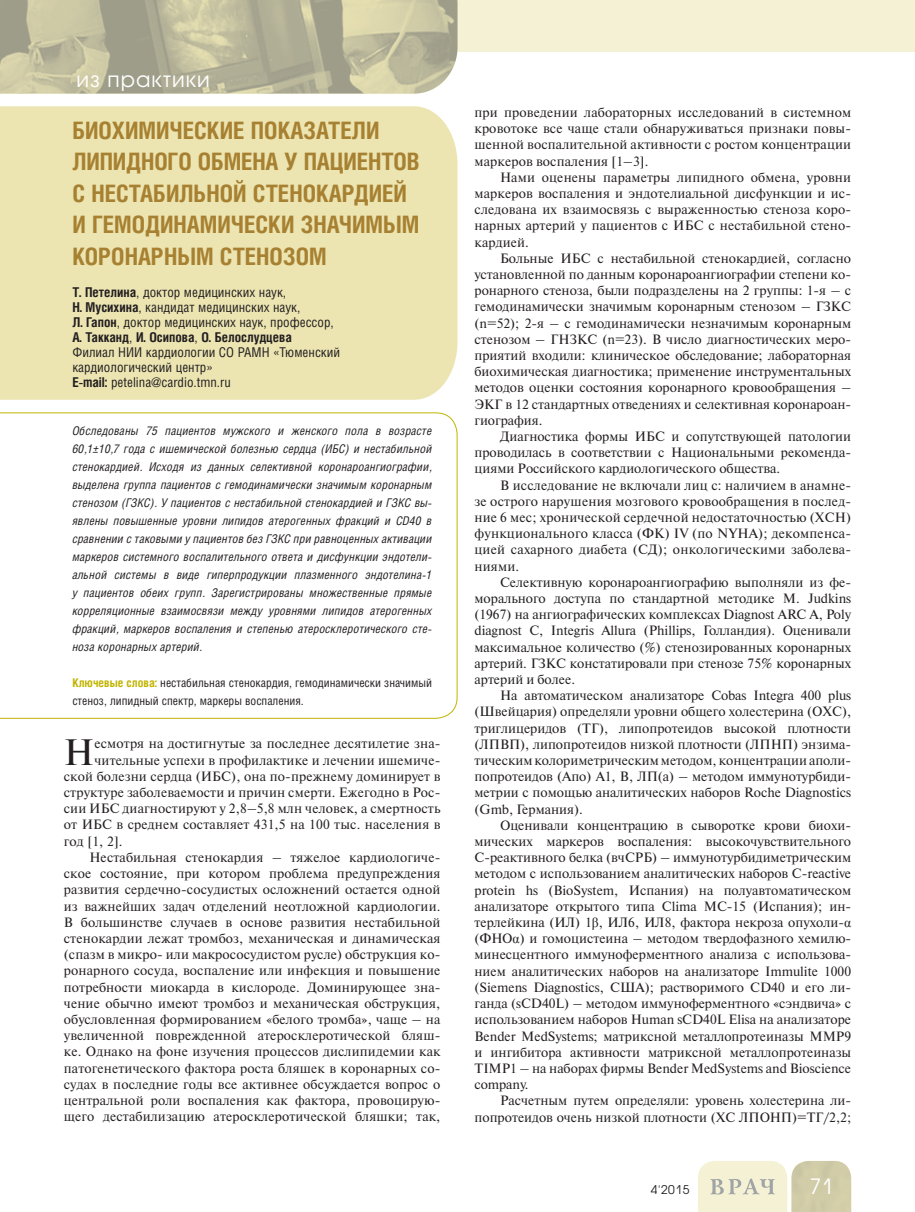
<style>
.page{position:relative;width:915px;height:1212px;background:#fff}
.page>*{position:absolute;margin:0;border:0;box-sizing:border-box;transform-origin:0 0}
.t1{font:36.6px "Newton C";color:#231f20}
.t2{font:700 24px/31.5px "Helios Cond";color:#a78131}
.t3{font:21px "Avant Garde Gothic C";letter-spacing:.05em;color:#fff}
.t4{font:13.5px/16.2px "Newton C";letter-spacing:.01em;color:#231f20;text-align:justify}
.t5{font:13.5px/15px "Helios Cond";color:#231f20}
.t6{font:italic 12px/18px "Helios Cond";letter-spacing:.01em;color:#231f20;text-align:justify}
.t7{font:12px/18px "Helios Cond";color:#231f20}
.t8{font:12px "Avant Garde Gothic C";color:#231f20}
.s1{font-weight:700}
.s2{font-weight:700;color:#c1b400}
.s3{font-family:"Times New Roman"}
</style>
<div class="page">
<div style="left:0;top:0;width:914px;height:51px;background:#f5f1d5"></div>
<svg style="left:698px;top:1161px;width:152px;height:51px;background:#e3e0c4"></svg>
<svg style="left:0;top:0;width:414px;height:94px;background:#bab79a"></svg>
<img style="left:414px;top:0;width:43px;height:94px">
<div style="left:0;top:106px;width:457px;height:294px;background:#ece5b2"></div>
<svg style="left:0;top:412px;width:457px;height:307px"></svg>
<h3 class="t3" style="left:77px;top:70px;width:135px">из практики</h3>
<h2 class="t2" style="left:72px;top:117px;width:348px">БИОХИМИЧЕСКИЕ ПОКАЗАТЕЛИ<br>ЛИПИДНОГО ОБМЕНА У ПАЦИЕНТОВ<br>С НЕСТАБИЛЬНОЙ СТЕНОКАРДИЕЙ<br>И ГЕМОДИНАМИЧЕСКИ ЗНАЧИМЫМ<br>КОРОНАРНЫМ СТЕНОЗОМ</h2>
<p class="t5" style="left:72px;top:286px;width:269px"><span class="s1">Т. Петелина</span>, доктор медицинских наук,<br><span class="s1">Н. Мусихина</span>, кандидат медицинских наук,<br><span class="s1">Л. Гапон</span>, доктор медицинских наук, профессор, <span class="s1">А. Такканд</span>, <span class="s1">И. Осипова</span>, <span class="s1">О. Белослудцева<br></span>Филиал НИИ кардиологии СО РАМН «Тюменский кардиологический центр»<br><span class="s1">E-mail:</span> petelina@cardio.tmn.ru</p>
<p class="t6" style="left:72px;top:423px;width:361px">Обследованы 75 пациентов мужского и женского пола в возрасте 60,1±10,7 года с ишемической болезнью сердца (ИБС) и нестабильной стенокардией. Исходя из данных селективной коронароангиографии, выделена группа пациентов с гемодинамически значимым коронарным стенозом (ГЗКС). У пациентов с нестабильной стенокардией и ГЗКС вы&shy;явлены повышенные уровни липидов атерогенных фракций и CD40 в сравнении с таковыми у пациентов без ГЗКС при равноценных активации маркеров системного воспалительного ответа и дисфункции эндотели&shy;альной системы в виде гиперпродукции плазменного эндотелина-1 у пациентов обеих групп. Зарегистрированы множественные прямые корреляционные взаимосвязи между уровнями липидов атерогенных фракций, маркеров воспаления и степенью атеросклеротического сте&shy;ноза коронарных артерий.</p>
<p class="t7" style="left:72px;top:675px;width:361px"><span class="s2">Ключевые слова:</span> нестабильная стенокардия, гемодинамически значимый стеноз, липидный спектр, маркеры воспаления.</p>
<h1 class="t1" style="left:64px;top:739px;width:32px">Н</h1>
<p class="t4" style="left:94px;top:737px;width:347px">есмотря на достигнутые за последнее десятилетие зна-</p>
<p class="t4" style="left:94px;top:753px;width:347px">чительные успехи в профилактике и лечении ишемиче-</p>
<p class="t4" style="left:64px;top:769px;width:378px">ской болезни сердца (ИБС), она по-прежнему доминирует в</p>
<p class="t4" style="left:64px;top:786px;width:378px">структуре заболеваемости и причин смерти. Ежегодно в Рос-</p>
<p class="t4" style="left:64px;top:802px;width:378px">сии ИБС диагностируют у 2,8–5,8 млн человек, а смертность</p>
<p class="t4" style="left:64px;top:818px;width:378px">от ИБС в среднем составляет 431,5 на 100 тыс. населения в</p>
<p class="t4" style="left:64px;top:834px;width:60px">год [1, 2].</p>
<p class="t4" style="left:89px;top:850px;width:352px">Нестабильная стенокардия – тяжелое кардиологиче-</p>
<p class="t4" style="left:64px;top:867px;width:378px">ское состояние, при котором проблема предупреждения</p>
<p class="t4" style="left:64px;top:883px;width:378px">развития сердечно-сосудистых осложнений остается одной</p>
<p class="t4" style="left:64px;top:899px;width:378px">из важнейших задач отделений неотложной кардиологии.</p>
<p class="t4" style="left:64px;top:915px;width:378px">В большинстве случаев в основе развития нестабильной</p>
<p class="t4" style="left:64px;top:931px;width:378px">стенокардии лежат тромбоз, механическая и динамическая</p>
<p class="t4" style="left:64px;top:948px;width:378px">(спазм в микро- или макрососудистом русле) обструкция ко-</p>
<p class="t4" style="left:64px;top:964px;width:378px">ронарного сосуда, воспаление или инфекция и повышение</p>
<p class="t4" style="left:64px;top:980px;width:378px">потребности миокарда в кислороде. Доминирующее зна-</p>
<p class="t4" style="left:64px;top:996px;width:378px">чение обычно имеют тромбоз и механическая обструкция,</p>
<p class="t4" style="left:64px;top:1012px;width:378px">обусловленная формированием «белого тромба», чаще – на</p>
<p class="t4" style="left:64px;top:1029px;width:378px">увеличенной поврежденной атеросклеротической бляш-</p>
<p class="t4" style="left:64px;top:1045px;width:378px">ке. Однако на фоне изучения процессов дислипидемии как</p>
<p class="t4" style="left:64px;top:1061px;width:378px">патогенетического фактора роста бляшек в коронарных со-</p>
<p class="t4" style="left:64px;top:1077px;width:378px">судах в последние годы все активнее обсуждается вопрос о</p>
<p class="t4" style="left:64px;top:1093px;width:378px">центральной роли воспаления как фактора, провоцирую-</p>
<p class="t4" style="left:64px;top:1110px;width:378px">щего дестабилизацию атеросклеротической бляшки; так,</p>
<p class="t4" style="left:474px;top:106px;width:378px">при проведении лабораторных исследований в системном кровотоке все чаще стали обнаруживаться признаки повы&shy;шенной воспалительной активности с ростом концентрации маркеров воспаления [1–3].</p>
<p class="t4" style="left:474px;top:170px;width:378px;text-indent:26px">Нами оценены параметры липидного обмена, уровни маркеров воспаления и эндотелиальной дисфункции и ис&shy;следована их взаимосвязь с выраженностью стеноза коро&shy;нарных артерий у пациентов с ИБС с нестабильной стено&shy;кардией.</p>
<p class="t4" style="left:474px;top:251px;width:378px;text-indent:26px">Больные ИБС с нестабильной стенокардией, согласно установленной по данным коронароангиографии степени ко&shy;ронарного стеноза, были подразделены на 2 группы: 1-я – с гемодинамически значимым коронарным стенозом – ГЗКС (n=52); 2-я – с гемодинамически незначимым коронарным стенозом – ГНЗКС (n=23). В число диагностических меро&shy;приятий входили: клиническое обследование; лабораторная биохимическая диагностика; применение инструментальных методов оценки состояния коронарного кровообращения – ЭКГ в 12 стандартных отведениях и селективная коронароан&shy;гиография.</p>
<p class="t4" style="left:474px;top:430px;width:378px;text-indent:26px">Диагностика формы ИБС и сопутствующей патологии проводилась в соответствии с Национальными рекоменда&shy;циями Российского кардиологического общества.</p>
<p class="t4" style="left:474px;top:478px;width:378px;text-indent:26px">В исследование не включали лиц с: наличием в анамне&shy;зе острого нарушения мозгового кровообращения в послед&shy;ние 6 мес; хронической сердечной недостаточностью (ХСН) функционального класса (ФК) IV (по NYHA); декомпенса&shy;цией сахарного диабета (СД); онкологическими заболева&shy;ниями.</p>
<p class="t4" style="left:474px;top:575px;width:378px;text-indent:26px">Селективную коронароангиографию выполняли из фе&shy;морального доступа по стандартной методике М. Judkins (1967) на ангиографических комплексах Diagnost ARC A, Poly diagnost C, Integris Allura (Phillips, Голландия). Оценивали максимальное количество (%) стенозированных коронарных артерий. ГЗКС констатировали при стенозе 75% коронарных артерий и более.</p>
<p class="t4" style="left:474px;top:689px;width:378px;text-indent:26px">На автоматическом анализаторе Cobas Integra 400 plus (Швейцария) определяли уровни общего холестерина (ОХС), триглицеридов (ТГ), липопротеидов высокой плотности (ЛПВП), липопротеидов низкой плотности (ЛПНП) энзима&shy;тическим колориметрическим методом, концентрации аполи&shy;попротеидов (Апо) А1, В, ЛП(а) – методом иммунотурбиди&shy;метрии с помощью аналитических наборов Roche Diagnostics (Gmb, Германия).</p>
<p class="t4" style="left:474px;top:818px;width:378px;text-indent:26px">Оценивали концентрацию в сыворотке крови биохи&shy;мических маркеров воспаления: высокочувствительного С-реактивного белка (вчCРБ) – иммунотурбидиметрическим методом с использованием аналитических наборов C-reactive protein hs (BioSystem, Испания) на полуавтоматическом анализаторе открытого типа Clima MC-15 (Испания); ин&shy;терлейкина (ИЛ) 1<span class="s3">β</span>, ИЛ6, ИЛ8, фактора некроза опухоли-<span class="s3">α </span>(ФНО<span class="s3">α</span>) и гомоцистеина – методом твердофазного хемилю&shy;минесцентного иммуноферментного анализа с использова&shy;нием аналитических наборов на анализаторе Immulite 1000 (Siemens Diagnostics, США); растворимого CD40 и его ли&shy;ганда (sCD40L) – методом иммуноферментного «сэндвича» с использованием наборов Human sCD40L Elisa на анализаторе Bender MedSystems; матриксной металлопротеиназы MMP9 и ингибитора активности матриксной металлопротеиназы TIMP1 – на наборах фирмы Bender MedSystems and Bioscience company.</p>
<p class="t4" style="left:474px;top:1094px;width:378px;text-align:right">Расчетным путем определяли: уровень холестерина ли&shy;попротеидов очень низкой плотности (ХС ЛПОНП)=ТГ/2,2;</p>
<p class="t8" style="left:650px;top:1184px;width:40px">4'2015</p>
<h3 class="t3" style="left:809px;top:1177px;width:25px">71</h3>
</div>
